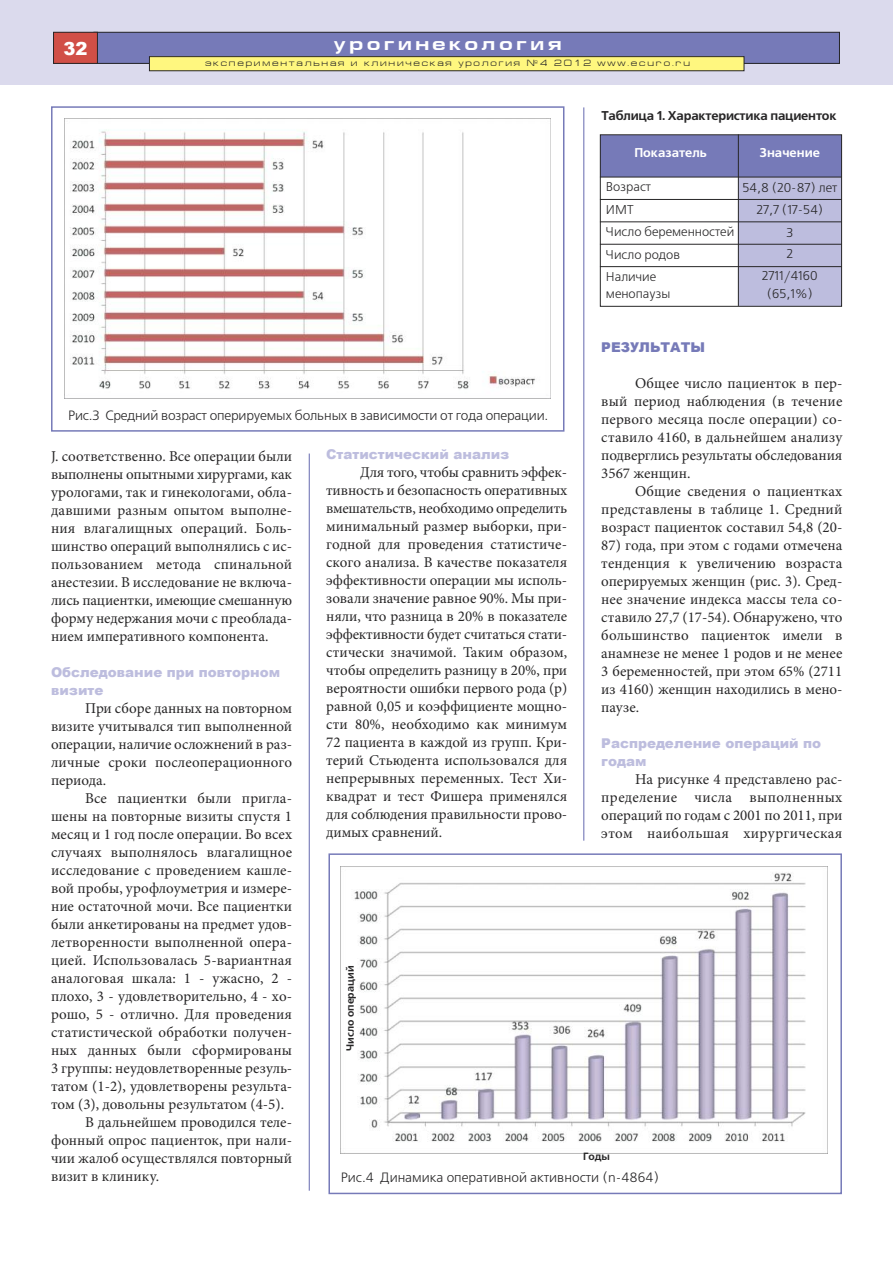
<style>
.page{position:relative;width:893px;height:1263px;background:#fff}
.page>*{position:absolute;margin:0;border:0;box-sizing:border-box;transform-origin:0 0}
.t1{font:700 18px "Europe Ext";letter-spacing:.2em;color:#fff}
.t2{font:900 18px "Arial";color:#fff}
.t3{font:15px/18px "Minion Pro";letter-spacing:.005em;color:#272627;text-align:justify}
.t4{font:13.5px "Free Set C";letter-spacing:-.015em;color:#272627}
.t5{font:900 13.5px/18px "Arial";color:#bdbdde}
.t6{font:900 13.5px "Arial";color:#767ab8}
.t7{font:12.75px/22.5px "Free Set C";color:#272627;text-align:center}
.t8{font:700 12.75px "Free Set C";letter-spacing:-.015em;color:#272627}
.t9{font:700 12.75px "Free Set C";color:#fff}
.t10{font:700 10.5px "Free Set C";color:#272627}
.t11{font:9px "Europe Ext";letter-spacing:.2em;color:#272627}
</style>
<div class="page">
<hr style="left:309px;top:453px;width:1px;height:738px;background:#767ab8">
<hr style="left:583px;top:107px;width:1px;height:734px;background:#767ab8">
<div style="left:0;top:0;width:893px;height:85px;background:#dbdaed"></div>
<div style="left:94px;top:32px;width:745px;height:31px;background:#767ab8"></div>
<div style="left:94px;top:32px;width:746px;height:32px;border:1px solid #272627"></div>
<div style="left:54px;top:32px;width:43px;height:31px;background:#d14f47"></div>
<div style="left:53px;top:32px;width:45px;height:32px;border:1px solid #272627"></div>
<div style="left:149px;top:57px;width:595px;height:14px;background:#fff77f"></div>
<div style="left:149px;top:56px;width:595px;height:15px;border:1px solid #272627"></div>
<img style="left:65px;top:118px;width:486px;height:280px">
<div style="left:51px;top:106px;width:513px;height:326px;border:2px solid #767ab8"></div>
<img style="left:354px;top:873px;width:452px;height:270px">
<div style="left:328px;top:853px;width:514px;height:341px;border:2px solid #767ab8"></div>
<div style="left:600px;top:135px;width:241px;height:42px;background:#767ab8"></div>
<div style="left:738px;top:178px;width:104px;height:128px;background:#bdbdde"></div>
<div style="left:600px;top:134px;width:242px;height:173px;border:1px solid #272627"></div>
<hr style="left:600px;top:177px;width:242px;height:1px;background:#272627">
<hr style="left:600px;top:199px;width:242px;height:1px;background:#272627">
<hr style="left:600px;top:221px;width:242px;height:1px;background:#272627">
<hr style="left:600px;top:244px;width:242px;height:1px;background:#272627">
<hr style="left:600px;top:266px;width:242px;height:1px;background:#272627">
<hr style="left:738px;top:134px;width:1px;height:172px;background:#272627">
<p class="t2" style="left:64px;top:35px;width:26px">32</p>
<p class="t1" style="left:333px;top:37px;width:230px">урогинекология</p>
<p class="t11" style="left:205px;top:60px;width:486px">экспериментальная и клиническая урология №4 2012 www.ecuro.ru</p>
<p class="t8" style="left:601px;top:108px;width:237px">Таблица 1. Характеристика пациенток</p>
<p class="t9" style="left:634px;top:145px;width:74px">Показатель</p>
<p class="t7" style="left:606px;top:175px;width:130px;text-align:left">Возраст<br>ИМТ<br>Число беременностей<br>Число родов<br>Наличие</p>
<p class="t7" style="left:606px;top:282px;width:66px">менопаузы</p>
<p class="t9" style="left:759px;top:145px;width:62px">Значение</p>
<p class="t7" style="left:742px;top:176px;width:96px">54,8 (20-87) лет<br>27,7 (17-54)<br>3</p>
<p class="t7" style="left:762px;top:242px;width:57px">2<br>2711/4160</p>
<p class="t7" style="left:767px;top:283px;width:48px">(65,1%)</p>
<p class="t6" style="left:601px;top:337px;width:105px">РЕЗУЛЬТАТЫ</p>
<p class="t3" style="left:601px;top:376px;width:243px;text-indent:34px">Общее число пациенток в пер&shy;вый период наблюдения (в течение первого месяца после операции) со&shy;ставило 4160, в дальнейшем анализу подверглись результаты обследования 3567 женщин.</p>
<p class="t3" style="left:601px;top:484px;width:243px;text-indent:34px">Общие сведения о пациентках представлены в таблице 1. Средний возраст пациенток составил 54,8 (20-</p>
<p class="t3" style="left:601px;top:538px;width:243px">87) года, при этом с годами отмечена тенденция к увеличению возраста оперируемых женщин (рис. 3). Сред&shy;нее значение индекса массы тела со&shy;ставило 27,7 (17-54). Обнаружено, что большинство пациенток имели в анамнезе не менее 1 родов и не менее 3 беременностей, при этом 65% (2711 из 4160) женщин находились в мено&shy;паузе.</p>
<p class="t5" style="left:601px;top:734px;width:221px">Распределение операций по годам</p>
<p class="t3" style="left:601px;top:772px;width:243px;text-indent:34px">На рисунке 4 представлено рас&shy;пределение числа выполненных операций по годам с 2001 по 2011, при этом наибольшая хирургическая</p>
<p class="t4" style="left:68px;top:407px;width:482px">Рис.3 Средний возраст оперируемых больных в зависимости от года операции.</p>
<p class="t5" style="left:326px;top:445px;width:185px">Статистический анализ</p>
<p class="t3" style="left:326px;top:465px;width:243px;text-indent:34px">Для того, чтобы сравнить эффек&shy;тивность и безопасность оперативных вмешательств, необходимо определить минимальный размер выборки, при&shy;годной для проведения статистиче&shy;ского анализа. В качестве показателя эффективности операции мы исполь&shy;зовали значение равное 90%. Мы при&shy;няли, что разница в 20% в показателе эффективности будет считаться стати&shy;стически значимой. Таким образом, чтобы определить разницу в 20%, при вероятности ошибки первого рода (p) равной 0,05 и коэффициенте мощно&shy;сти 80%, необходимо как минимум 72 пациента в каждой из групп. Кри&shy;терий Стьюдента использовался для непрерывных переменных. Тест Хи&shy;квадрат и тест Фишера применялся для соблюдения правильности прово&shy;димых сравнений.</p>
<p class="t3" style="left:51px;top:448px;width:243px">J. соответственно. Все операции были выполнены опытными хирургами, как урологами, так и гинекологами, обла&shy;давшими разным опытом выполне&shy;ния влагалищных операций. Боль&shy;шинство операций выполнялись с ис&shy;пользованием метода спинальной анестезии. В исследование не включа&shy;лись пациентки, имеющие смешанную форму недержания мочи с преоблада&shy;нием императивного компонента.</p>
<p class="t5" style="left:51px;top:662px;width:231px">Обследование при повторном визите</p>
<p class="t3" style="left:51px;top:700px;width:243px;text-indent:34px">При сборе данных на повторном визите учитывался тип выполненной операции, наличие осложнений в раз&shy;личные сроки послеоперационного периода.</p>
<p class="t3" style="left:85px;top:790px;width:209px">Все пациентки были пригла-</p>
<p class="t3" style="left:51px;top:808px;width:243px">шены на повторные визиты спустя 1</p>
<p class="t3" style="left:51px;top:826px;width:243px">месяц и 1 год после операции. Во всех</p>
<p class="t3" style="left:51px;top:844px;width:243px">случаях выполнялось влагалищное</p>
<p class="t3" style="left:51px;top:862px;width:243px">исследование с проведением кашле-</p>
<p class="t3" style="left:51px;top:880px;width:243px">вой пробы, урофлоуметрия и измере-</p>
<p class="t3" style="left:51px;top:898px;width:243px">ние остаточной мочи. Все пациентки</p>
<p class="t3" style="left:51px;top:916px;width:243px">были анкетированы на предмет удов-</p>
<p class="t3" style="left:51px;top:934px;width:243px">летворенности выполненной опера-</p>
<p class="t3" style="left:51px;top:952px;width:243px">цией. Использовалась 5-вариантная</p>
<p class="t3" style="left:51px;top:970px;width:243px">аналоговая шкала: 1 - ужасно, 2 -</p>
<p class="t3" style="left:51px;top:988px;width:243px">плохо, 3 - удовлетворительно, 4 - хо-</p>
<p class="t3" style="left:51px;top:1006px;width:243px">рошо, 5 - отлично. Для проведения</p>
<p class="t3" style="left:51px;top:1024px;width:243px">статистической обработки получен-</p>
<p class="t3" style="left:51px;top:1042px;width:243px">ных данных были сформированы</p>
<p class="t3" style="left:51px;top:1060px;width:243px">3 группы: неудовлетворенные резуль-</p>
<p class="t3" style="left:51px;top:1078px;width:243px">татом (1-2), удовлетворены результа-</p>
<p class="t3" style="left:51px;top:1096px;width:235px">том (3), довольны результатом (4-5).</p>
<p class="t3" style="left:85px;top:1114px;width:209px">В дальнейшем проводился теле-</p>
<p class="t3" style="left:51px;top:1132px;width:243px">фонный опрос пациенток, при нали-</p>
<p class="t3" style="left:51px;top:1150px;width:243px">чии жалоб осуществлялся повторный</p>
<p class="t3" style="left:51px;top:1168px;width:110px">визит в клинику.</p>
<p class="t10" style="left:344px;top:1051px;width:86px;rotate:-90deg">Число операций</p>
<p class="t10" style="left:583px;top:1150px;width:28px">Годы</p>
<p class="t4" style="left:341px;top:1170px;width:320px">Рис.4 Динамика оперативной активности (n-4864)</p>
</div>
